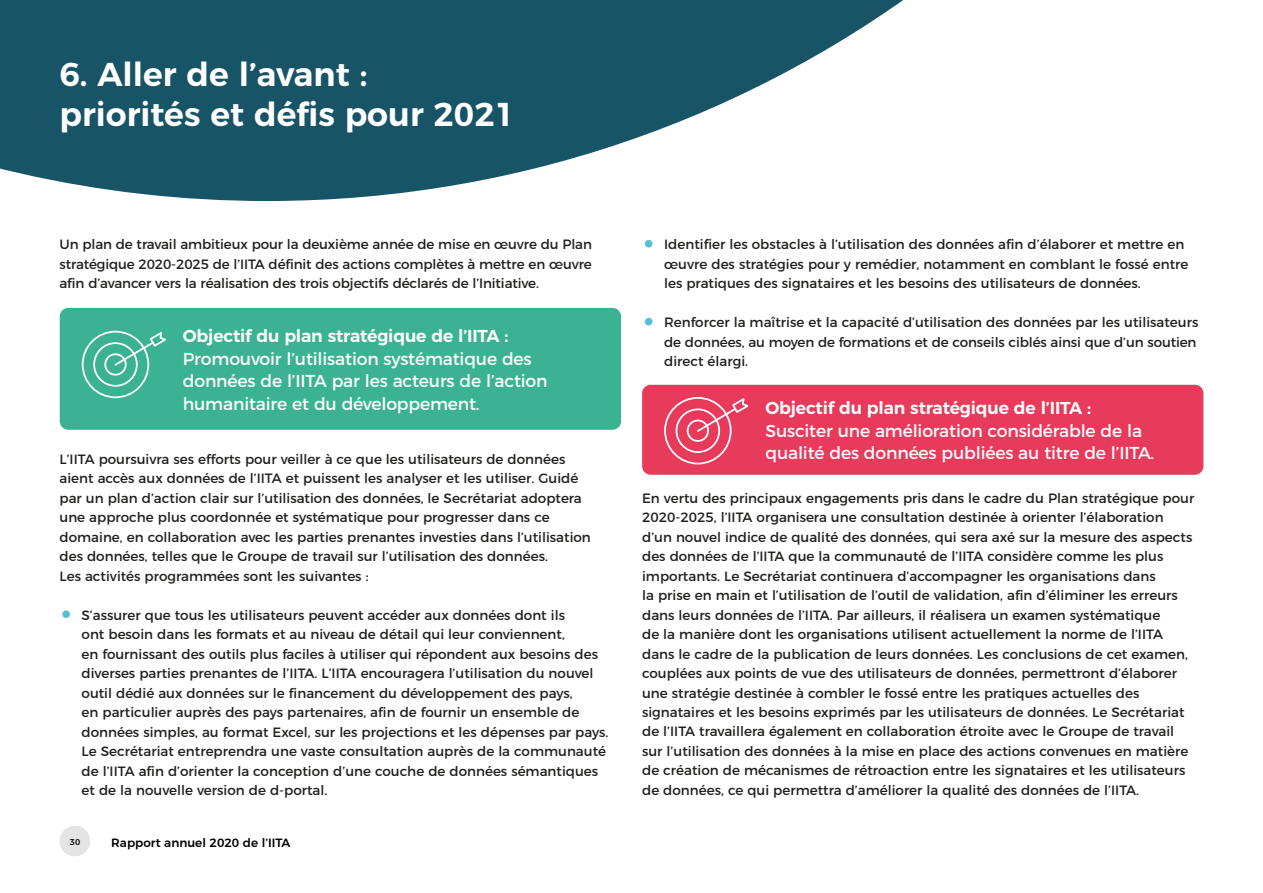
<style>
.page{position:relative;width:1263px;height:893px;background:#fff}
.page>*{position:absolute;margin:0;border:0;box-sizing:border-box;transform-origin:0 0}
.t1{font:600 33px/39.6px "Montserrat";color:#fff}
.t2{font:17.25px/22.5px "Montserrat";letter-spacing:-.01em;color:#fff}
.t3{font:600 17.25px "Montserrat";letter-spacing:-.01em;color:#fff}
.t4{font:13.5px/19.5px "Montserrat";color:#201f1d}
.t5{font:500 12px "Montserrat";color:#000}
.t6{font:500 8.4px "Montserrat";color:#000}
</style>
<div class="page">
<div style="left:60px;top:826px;width:30px;height:30px;background:#e5e4e4;border-radius:50%"></div>
<div style="left:642px;top:385px;width:561px;height:90px;background:#e83a5a;border-radius:9px"></div>
<div style="left:676px;top:408px;width:44px;height:45px;border:2px solid #fff;border-radius:50%"></div>
<div style="left:664px;top:397px;width:67px;height:67px;border:2px solid #fff;border-radius:50%"></div>
<svg style="left:695px;top:397px;width:54px;height:36px"></svg>
<div style="left:687px;top:420px;width:22px;height:22px;border:2px solid #fff;border-radius:50%"></div>
<div style="left:60px;top:308px;width:561px;height:122px;background:#3bb392;border-radius:9px"></div>
<div style="left:93px;top:342px;width:45px;height:45px;border:2px solid #fff;border-radius:50%"></div>
<div style="left:82px;top:331px;width:67px;height:67px;border:2px solid #fff;border-radius:50%"></div>
<svg style="left:113px;top:330px;width:53px;height:37px"></svg>
<div style="left:104px;top:353px;width:23px;height:23px;border:2px solid #fff;border-radius:50%"></div>
<svg style="left:0;top:0;width:903px;height:201px;fill:#175466"></svg>
<div style="left:62px;top:610px;width:8px;height:8px;background:#55c0d2;border-radius:50%"></div>
<div style="left:645px;top:240px;width:7px;height:8px;background:#55c0d2;border-radius:50%"></div>
<div style="left:645px;top:318px;width:7px;height:8px;background:#55c0d2;border-radius:50%"></div>
<h1 class="t1" style="left:60px;top:52px;width:457px">6. Aller de l’avant : priorités et défis pour 2021</h1>
<p class="t4" style="left:60px;top:233px;width:534px;text-align:justify">Un plan de travail ambitieux pour la deuxième année de mise en œuvre du Plan stratégique 2020-2025 de l’IITA définit des actions complètes à mettre en œuvre afin d’avancer vers la réalisation des trois objectifs déclarés de l’Initiative.</p>
<p class="t3" style="left:183px;top:322px;width:327px">Objectif du plan stratégique de l’IITA :</p>
<p class="t2" style="left:183px;top:346px;width:366px">Promouvoir l’utilisation systématique des données de l’IITA par les acteurs de l’action humanitaire et du développement.</p>
<p class="t4" style="left:60px;top:448px;width:533px">L’IITA poursuivra ses efforts pour veiller à ce que les utilisateurs de données aient accès aux données de l’IITA et puissent les analyser et les utiliser. Guidé par un plan d’action clair sur l’utilisation des données, le Secrétariat adoptera une approche plus coordonnée et systématique pour progresser dans ce domaine, en collaboration avec les parties prenantes investies dans l’utilisation des données, telles que le Groupe de travail sur l’utilisation des données.<br>Les activités programmées sont les suivantes :</p>
<p class="t4" style="left:82px;top:604px;width:528px">S’assurer que tous les utilisateurs peuvent accéder aux données dont ils<br>ont besoin dans les formats et au niveau de détail qui leur conviennent,<br>en fournissant des outils plus faciles à utiliser qui répondent aux besoins des diverses parties prenantes de l’IITA. L’IITA encouragera l’utilisation du nouvel outil dédié aux données sur le financement du développement des pays,<br>en particulier auprès des pays partenaires, afin de fournir un ensemble de données simples, au format Excel, sur les projections et les dépenses par pays.<br>Le Secrétariat entreprendra une vaste consultation auprès de la communauté de l’IITA afin d’orienter la conception d’une couche de données sémantiques et de la nouvelle version de d-portal.</p>
<p class="t6" style="left:70px;top:835px;width:12px">30</p>
<p class="t5" style="left:111px;top:833px;width:181px">Rapport annuel 2020 de l’IITA</p>
<p class="t4" style="left:664px;top:233px;width:526px">Identifier les obstacles à l’utilisation des données afin d’élaborer et mettre en œuvre des stratégies pour y remédier, notamment en comblant le fossé entre les pratiques des signataires et les besoins des utilisateurs de données.</p>
<p class="t4" style="left:664px;top:311px;width:536px">Renforcer la maîtrise et la capacité d’utilisation des données par les utilisateurs de données, au moyen de formations et de conseils ciblés ainsi que d’un soutien direct élargi.</p>
<p class="t3" style="left:765px;top:394px;width:327px">Objectif du plan stratégique de l’IITA :</p>
<p class="t2" style="left:765px;top:418px;width:390px">Susciter une amélioration considérable de la qualité des données publiées au titre de l’IITA.</p>
<p class="t4" style="left:642px;top:487px;width:554px">En vertu des principaux engagements pris dans le cadre du Plan stratégique pour 2020-2025, l’IITA organisera une consultation destinée à orienter l’élaboration d’un nouvel indice de qualité des données, qui sera axé sur la mesure des aspects des données de l’IITA que la communauté de l’IITA considère comme les plus importants. Le Secrétariat continuera d’accompagner les organisations dans<br>la prise en main et l’utilisation de l’outil de validation, afin d’éliminer les erreurs dans leurs données de l’IITA. Par ailleurs, il réalisera un examen systématique<br>de la manière dont les organisations utilisent actuellement la norme de l’IITA dans le cadre de la publication de leurs données. Les conclusions de cet examen, couplées aux points de vue des utilisateurs de données, permettront d’élaborer une stratégie destinée à combler le fossé entre les pratiques actuelles des signataires et les besoins exprimés par les utilisateurs de données. Le Secrétariat de l’IITA travaillera également en collaboration étroite avec le Groupe de travail sur l’utilisation des données à la mise en place des actions convenues en matière de création de mécanismes de rétroaction entre les signataires et les utilisateurs de données, ce qui permettra d’améliorer la qualité des données de l’IITA.</p>
</div>
